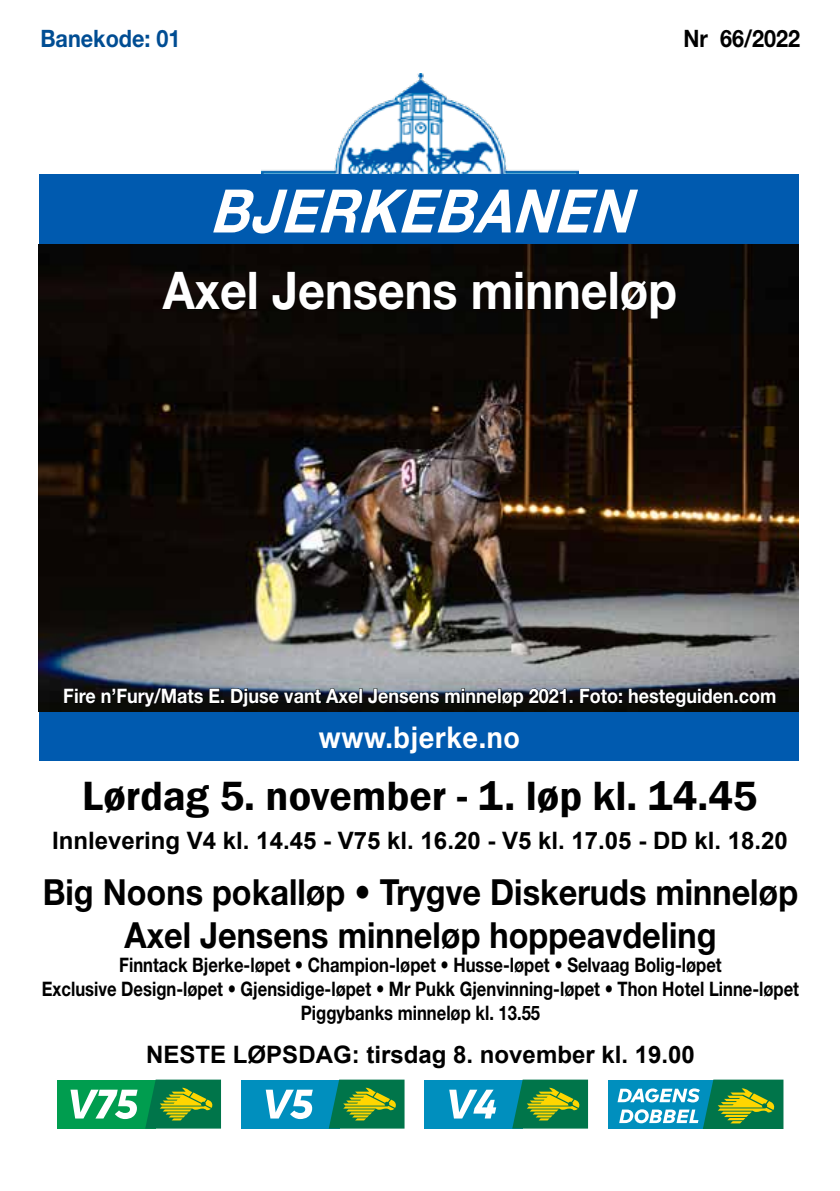
<style>
.page{position:relative;width:840px;height:1191px;background:#fff}
.page>*{position:absolute;margin:0;border:0;box-sizing:border-box;transform-origin:0 0}
.t1{font:italic 700 60px "Helvetica Neue";color:#fff;scale:.9 1}
.t2{font:700 52px "Helvetica Neue";color:#fff;scale:.9 1}
.t3{font:600 42px "Franklin Gothic";color:#000}
.t4{font:700 36px/43.2px "Helvetica Neue";color:#000;text-align:center;scale:.9 1}
.t5{font:700 30px "Helvetica Neue";letter-spacing:.025em;color:#fff;scale:.9 1}
.t6{font:700 24px "Arial";color:#000}
.t7{font:700 24px "Helvetica Neue";color:#004d93;scale:.9 1}
.t8{font:700 24px "Helvetica Neue";color:#000;scale:.9 1}
.t9{font:700 20px/24px "Helvetica Neue";color:#000;text-align:center;scale:.83 1}
.t10{font:700 20px "Helvetica Neue";color:#fff;scale:.9 1}
</style>
<div class="page">
<img style="left:261px;top:74px;width:317px;height:100px">
<div style="left:40px;top:174px;width:758px;height:70px;background:#005aaf"></div>
<div style="left:40px;top:711px;width:758px;height:50px;background:#005aaf"></div>
<img style="left:39px;top:244px;width:759px;height:467px">
<svg style="left:64px;top:686px;width:160px;height:22px;background:#0b0c0f"></svg>
<svg style="left:230px;top:685px;width:129px;height:23px;background:#272d34"></svg>
<div style="left:359px;top:688px;width:3px;height:15px;border:1px solid #000"></div>
<svg style="left:367px;top:688px;width:206px;height:20px;background:#1c2024"></svg>
<svg style="left:579px;top:688px;width:197px;height:20px;background:#080909"></svg>
<svg style="left:161px;top:271px;width:85px;height:40px;background:#0d0705"></svg>
<div style="left:249px;top:271px;width:8px;height:39px;border:1px solid #000"></div>
<svg style="left:271px;top:271px;width:186px;height:40px;background:#0a0603"></svg>
<svg style="left:472px;top:271px;width:135px;height:40px;background:#0a0604"></svg>
<div style="left:609px;top:271px;width:8px;height:39px;border:1px solid #000"></div>
<svg style="left:620px;top:279px;width:56px;height:40px;background:#0d0804"></svg>
<div style="left:241px;top:1079px;width:98px;height:49px;background:#008fbe"></div>
<svg style="left:265px;top:1089px;width:48px;height:30px"></svg>
<svg style="left:328px;top:1079px;width:76px;height:49px;background:#348b47"></svg>
<div style="left:607px;top:1079px;width:106px;height:49px;background:#008fbe"></div>
<svg style="left:617px;top:1079px;width:166px;height:49px"></svg>
<div style="left:58px;top:1079px;width:97px;height:49px;background:#009d4f"></div>
<svg style="left:70px;top:1089px;width:68px;height:30px"></svg>
<svg style="left:145px;top:1079px;width:76px;height:49px;background:#348c3e"></svg>
<div style="left:424px;top:1079px;width:98px;height:49px;background:#008fbe"></div>
<svg style="left:449px;top:1089px;width:47px;height:29px"></svg>
<svg style="left:512px;top:1079px;width:75px;height:49px;background:#358b46"></svg>
<p class="t7" style="left:40px;top:24px;width:157px">Banekode: 01</p>
<p class="t8" style="left:683px;top:24px;width:131px">Nr 66/2022</p>
<h1 class="t1" style="left:209px;top:174px;width:490px">BJERKEBANEN</h1>
<h2 class="t2" style="left:163px;top:258px;width:572px">Axel Jensens minneløp</h2>
<p class="t10" style="left:63px;top:683px;width:793px">Fire n’Fury/Mats E. Djuse vant Axel Jensens minneløp 2021. Foto: hesteguiden.com</p>
<h3 class="t5" style="left:318px;top:719px;width:225px">www.bjerke.no</h3>
<h3 class="t3" style="left:82px;top:770px;width:676px">Lørdag 5. november - 1. løp kl. 14.45</h3>
<p class="t6" style="left:52px;top:824px;width:737px">Innlevering V4 kl. 14.45 - V75 kl. 16.20 - V5 kl. 17.05 - DD kl. 18.20</p>
<h3 class="t4" style="left:43px;top:869px;width:840px">Big Noons pokalløp • Trygve Diskeruds minneløp<br>Axel Jensens minneløp hoppeavdeling</h3>
<p class="t9" style="left:42px;top:952px;width:913px">Finntack Bjerke-løpet • Champion-løpet • Husse-løpet • Selvaag Bolig-løpet<br>Exclusive Design-løpet • Gjensidige-løpet • Mr Pukk Gjenvinning-løpet • Thon Hotel Linne-løpet<br>Piggybanks minneløp kl. 13.55</p>
<p class="t6" style="left:146px;top:1038px;width:550px">NESTE LØPSDAG: tirsdag 8. november kl. 19.00</p>
</div>
